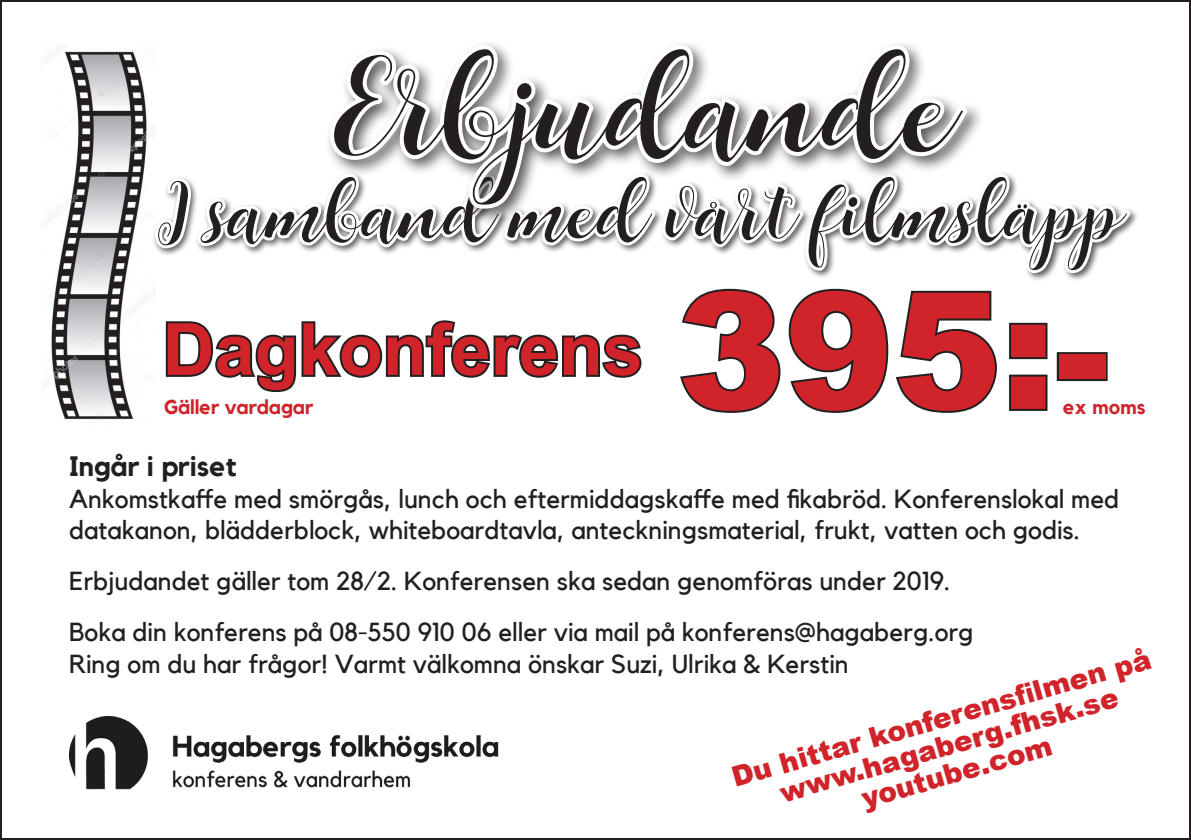
<style>
.page{position:relative;width:1191px;height:840px;background:#fff}
.page>*{position:absolute;margin:0;border:0;box-sizing:border-box;transform-origin:0 0}
.t1{font:900 162px "Arial";color:#d1232a}
.t2{font:144px "Boulevard";color:#231f20}
.t3{font:86px "Boulevard";color:#231f20}
.t4{font:700 72px "Arial";color:#d1232a}
.t5{font:900 28px "Arial";color:#d1232a}
.t6{font:700 28px "Kollektif";color:#231f20}
.t7{font:26px/31.2px "Kollektif";color:#231f20}
.t8{font:700 20px "Kollektif";color:#d1232a}
</style>
<div class="page">
<img style="left:41px;top:45px;width:111px;height:375px">
<svg style="left:153px;top:44px;width:982px;height:369px"></svg>
<div style="left:1056px;top:352px;width:51px;height:29px;border:4px solid #231f20"></div>
<img style="left:69px;top:716px;width:430px;height:74px">
<p class="t2" style="left:324px;top:16px;width:626px">Erbjudande</p>
<p class="t3" style="left:154px;top:157px;width:965px">I samband med vårt filmsläpp</p>
<p class="t1" style="left:677px;top:233px;width:434px">395:-</p>
<p class="t4" style="left:163px;top:301px;width:482px">Dagkonferens</p>
<p class="t8" style="left:164px;top:395px;width:151px">Gäller vardagar</p>
<p class="t8" style="left:1063px;top:395px;width:84px">ex moms</p>
<p class="t6" style="left:69px;top:450px;width:169px">Ingår i priset</p>
<p class="t7" style="left:69px;top:482px;width:1051px">Ankomstkaffe med smörgås, lunch och eftermiddagskaffe med fikabröd. Konferenslokal med datakanon, blädderblock, whiteboardtavla, anteckningsmaterial, frukt, vatten och godis.</p>
<p class="t7" style="left:69px;top:565px;width:883px">Erbjudandet gäller tom 28/2. Konferensen ska sedan genomföras under 2019.</p>
<p class="t7" style="left:69px;top:616px;width:906px">Boka din konferens på 08-550 910 06 eller via mail på konferens@hagaberg.org</p>
<p class="t7" style="left:69px;top:647px;width:781px">Ring om du har frågor! Varmt välkomna önskar Suzi, Ulrika &amp; Kerstin</p>
<p class="t5" style="left:726px;top:757px;width:436px;rotate:-16deg">Du hittar konferensfi lmen på</p>
<p class="t5" style="left:775px;top:773px;width:352px;rotate:-16deg">www.hagaberg.fhsk.se</p>
<p class="t5" style="left:856px;top:778px;width:199px;rotate:-16deg">youtube.com</p>
</div>
